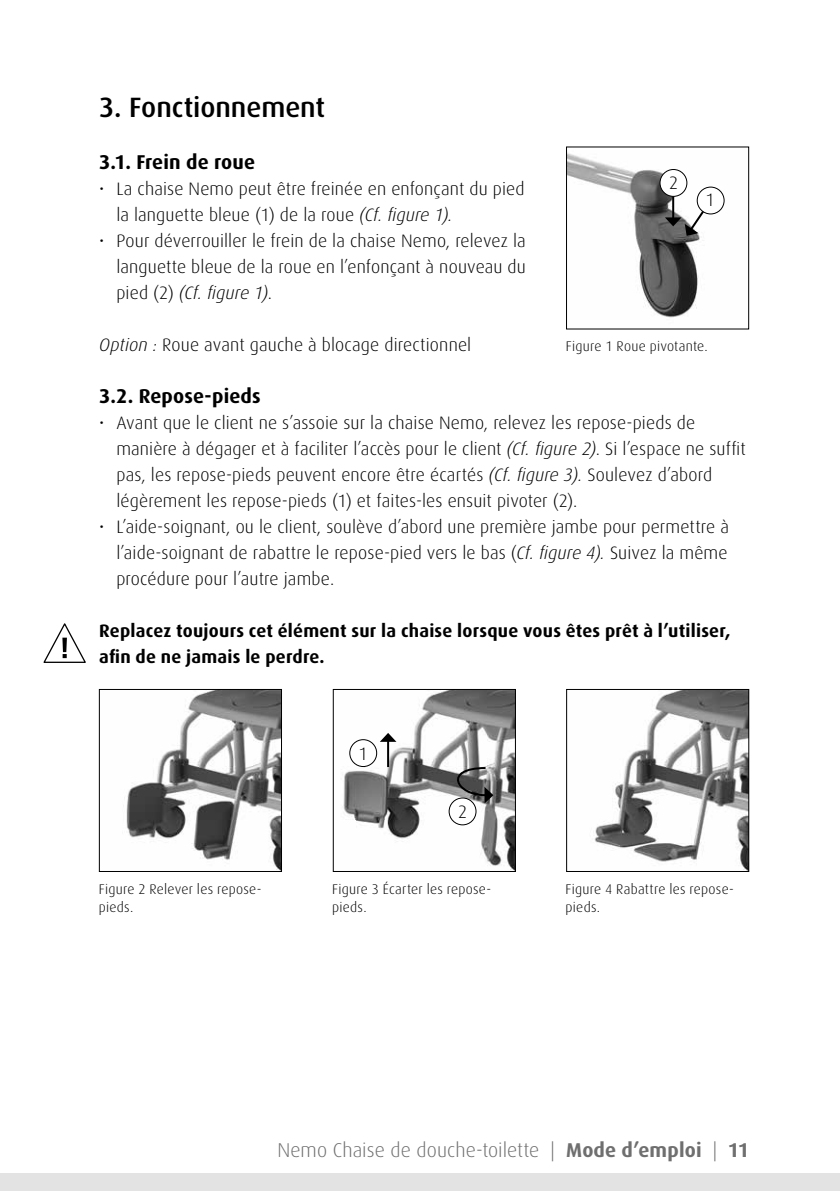
<style>
.page{position:relative;width:840px;height:1191px;background:#fff}
.page>*{position:absolute;margin:0;border:0;box-sizing:border-box;transform-origin:0 0}
.t1{font:500 28px "Dax";letter-spacing:-.005em;color:#000}
.t2{font:300 20px "Dax";letter-spacing:.005em;color:#706f6f}
.t3{font:700 20px "Dax";letter-spacing:.01em;color:#000}
.t4{font:300 18px/26px "Dax";letter-spacing:.01em;color:#000}
.t5{font:700 18px/26px "Dax";letter-spacing:.015em;color:#000}
.t6{font:300 14px/18px "Dax";letter-spacing:.02em;color:#000}
.s1{font-style:italic}
.s2{font-weight:700}
</style>
<div class="page">
<div style="left:0;top:1174px;width:839px;height:17px;background:#e3e3e3"></div>
<img style="left:567px;top:691px;width:179px;height:179px">
<div style="left:565px;top:689px;width:183px;height:183px;border:1px solid #000"></div>
<img style="left:124px;top:691px;width:156px;height:179px">
<div style="left:99px;top:689px;width:183px;height:183px;border:1px solid #000"></div>
<svg style="left:43px;top:623px;width:43px;height:40px"></svg>
<img style="left:567px;top:152px;width:158px;height:166px">
<hr style="left:671px;top:192px;width:2px;height:26px;background:#000">
<div style="left:659px;top:169px;width:27px;height:27px;background:#fff;border-radius:50%"></div>
<div style="left:659px;top:169px;width:28px;height:28px;border:1px solid #000;border-radius:50%"></div>
<svg style="left:664px;top:205px;width:44px;height:31px"></svg>
<div style="left:696px;top:187px;width:27px;height:27px;background:#fff;border-radius:50%"></div>
<div style="left:696px;top:187px;width:28px;height:27px;border:1px solid #000;border-radius:50%"></div>
<img style="left:343px;top:691px;width:170px;height:179px">
<div style="left:332px;top:689px;width:183px;height:183px;border:1px solid #000"></div>
<div style="left:449px;top:798px;width:26px;height:27px;background:#fff;border-radius:50%"></div>
<div style="left:448px;top:797px;width:28px;height:28px;border:1px solid #000;border-radius:50%"></div>
<div style="left:349px;top:739px;width:27px;height:27px;background:#fff;border-radius:50%"></div>
<div style="left:349px;top:739px;width:28px;height:28px;border:1px solid #000;border-radius:50%"></div>
<svg style="left:442px;top:766px;width:51px;height:37px"></svg>
<hr style="left:387px;top:741px;width:2px;height:26px;background:#000">
<svg style="left:379px;top:733px;width:17px;height:9px"></svg>
<h1 class="t1" style="left:99px;top:91px;width:227px">3. Fonctionnement</h1>
<p class="t3" style="left:99px;top:151px;width:157px">3.1. Frein de roue</p>
<p class="t4" style="left:116px;top:176px;width:409px;text-indent:-17px">• La chaise Nemo peut être freinée en enfonçant du pied la languette bleue (1) de la roue <span class="s1">(Cf. figure 1).</span></p>
<p class="t4" style="left:116px;top:228px;width:411px;text-align:justify;text-indent:-17px">• Pour déverrouiller le frein de la chaise Nemo, relevez la languette bleue de la roue en l’enfonçant à nouveau du pied (2) <span class="s1">(Cf. figure 1)</span>.</p>
<p class="t4" style="left:99px;top:332px;width:373px"><span class="s1">Option :</span> Roue avant gauche à blocage directionnel</p>
<p class="t3" style="left:99px;top:385px;width:163px">3.2. Repose-pieds</p>
<p class="t4" style="left:116px;top:410px;width:630px;text-indent:-17px">• Avant que le client ne s’assoie sur la chaise Nemo, relevez les repose-pieds de manière à dégager et à faciliter l’accès pour le client <span class="s1">(Cf. figure 2)</span>. Si l’espace ne suffit pas, les repose-pieds peuvent encore être écartés <span class="s1">(Cf. figure 3).</span> Soulevez d’abord légèrement les repose-pieds (1) et faites-les ensuit pivoter (2).</p>
<p class="t4" style="left:116px;top:514px;width:614px;text-align:justify;text-indent:-17px">• L’aide-soignant, ou le client, soulève d’abord une première jambe pour permettre à l’aide-soignant de rabattre le repose-pied vers le bas (<span class="s1">Cf. figure 4).</span> Suivez la même procédure pour l’autre jambe.</p>
<p class="t5" style="left:99px;top:618px;width:632px">Replacez toujours cet élément sur la chaise lorsque vous êtes prêt à l’utiliser, afin de ne jamais le perdre.</p>
<p class="t4" style="left:668px;top:170px;width:11px">2</p>
<p class="t4" style="left:705px;top:187px;width:11px">1</p>
<p class="t6" style="left:565px;top:337px;width:143px">Figure 1 Roue pivotante.</p>
<p class="t6" style="left:99px;top:880px;width:164px">Figure 2 Relever les repose&shy;pieds.</p>
<p class="t4" style="left:358px;top:741px;width:11px">1</p>
<p class="t4" style="left:458px;top:798px;width:11px">2</p>
<p class="t6" style="left:332px;top:880px;width:160px">Figure 3 Écarter les repose&shy;pieds.</p>
<p class="t6" style="left:565px;top:880px;width:170px">Figure 4 Rabattre les repose&shy;pieds.</p>
<p class="t2" style="left:277px;top:1139px;width:473px">Nemo Chaise de douche-toilette | <span class="s2">Mode d’emploi</span> | <span class="s2">11</span></p>
</div>
